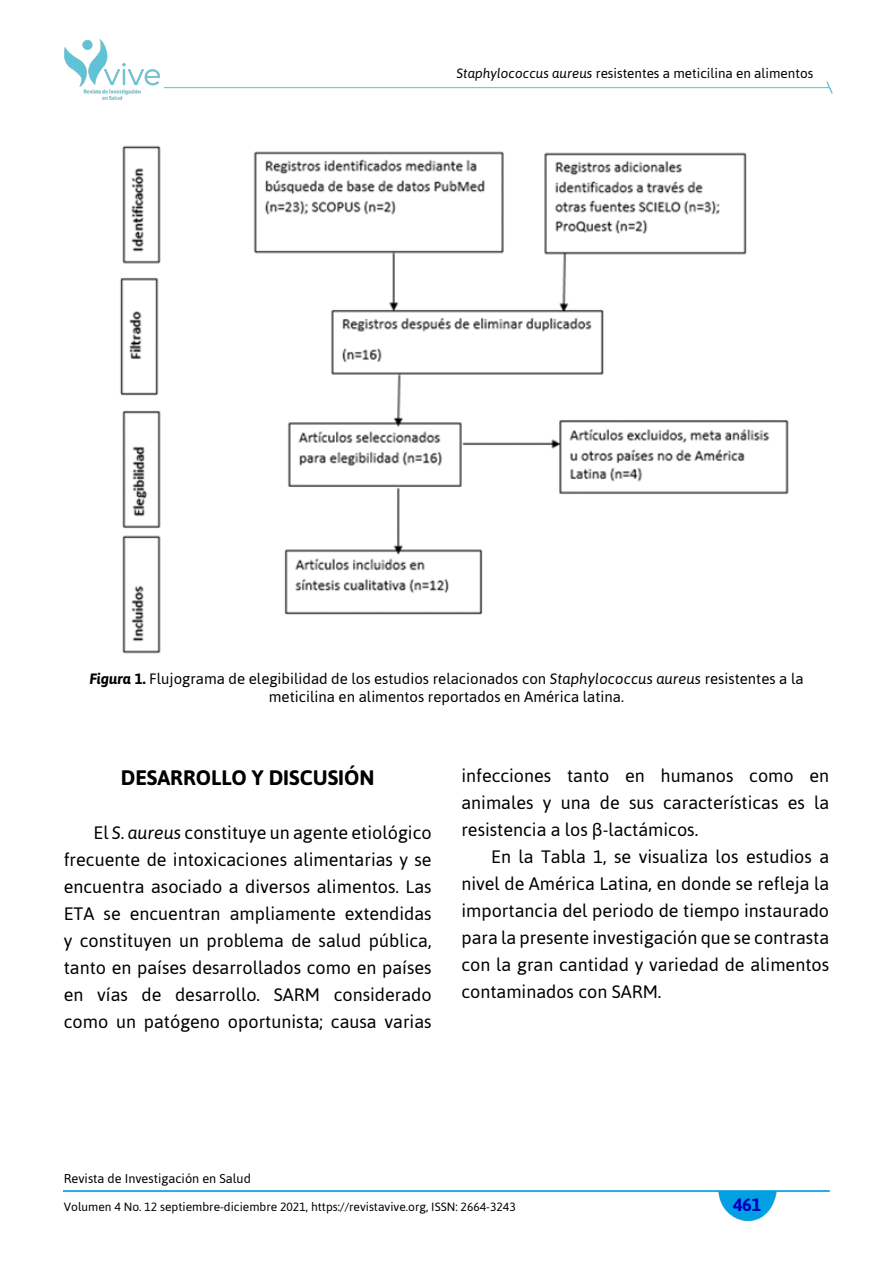
<style>
.page{position:relative;width:893px;height:1263px;background:#fff}
.page>*{position:absolute;margin:0;border:0;box-sizing:border-box;transform-origin:0 0}
.t1{font:700 21px "Asap";color:#000}
.t2{font:18px/27px "Asap";color:#000;text-align:justify}
.t3{font:700 18px "Asap";color:#0000c2}
.t4{font:15px/18px "Asap";color:#000;text-align:center}
.t5{font:13.5px "Asap";color:#000}
.t6{font:12.75px "Asap";color:#000}
.t7{font:12px "Asap";color:#000}
.s1{font-style:italic}
.s2{font-weight:700;font-style:italic}
.s3{font-weight:700}
.s4{font-family:"Arial"}
</style>
<div class="page">
<img style="left:165px;top:82px;width:667px;height:11px">
<img style="left:64px;top:39px;width:101px;height:61px">
<img style="left:64px;top:1190px;width:765px;height:30px">
<img style="left:120px;top:145px;width:669px;height:509px">
<p class="t5" style="left:456px;top:65px;width:358px"><span class="s1">Staphylococcus aureus</span> resistentes a meticilina en alimentos</p>
<p class="t4" style="left:89px;top:669px;width:716px"><span class="s2">Figura</span> <span class="s3">1.</span> Flujograma de elegibilidad de los estudios relacionados con <span class="s1">Staphylococcus aureus</span> resistentes a la meticilina en alimentos reportados en América latina.</p>
<p class="t1" style="left:121px;top:765px;width:255px">DESARROLLO Y DISCUSIÓN</p>
<p class="t2" style="left:64px;top:819px;width:369px;text-indent:30px">El <span class="s1">S. aureus</span> constituye un agente etiológico frecuente de intoxicaciones alimentarias y se encuentra asociado a diversos alimentos. Las ETA se encuentran ampliamente extendidas y constituyen un problema de salud pública, tanto en países desarrollados como en países en vías de desarrollo. SARM considerado como un patógeno oportunista; causa varias</p>
<p class="t2" style="left:461px;top:762px;width:369px">infecciones tanto en humanos como en animales y una de sus características es la resistencia a los <span class="s4">β</span>-lactámicos.</p>
<p class="t2" style="left:461px;top:843px;width:369px;text-indent:30px">En la Tabla 1, se visualiza los estudios a nivel de América Latina, en donde se refleja la importancia del periodo de tiempo instaurado para la presente investigación que se contrasta con la gran cantidad y variedad de alimentos contaminados con SARM.</p>
<p class="t6" style="left:64px;top:1171px;width:189px">Revista de Investigación en Salud</p>
<p class="t7" style="left:64px;top:1200px;width:453px">Volumen 4 No. 12 septiembre-diciembre 2021, https://revistavive.org, ISSN: 2664-3243</p>
<p class="t3" style="left:733px;top:1194px;width:30px">461</p>
</div>
